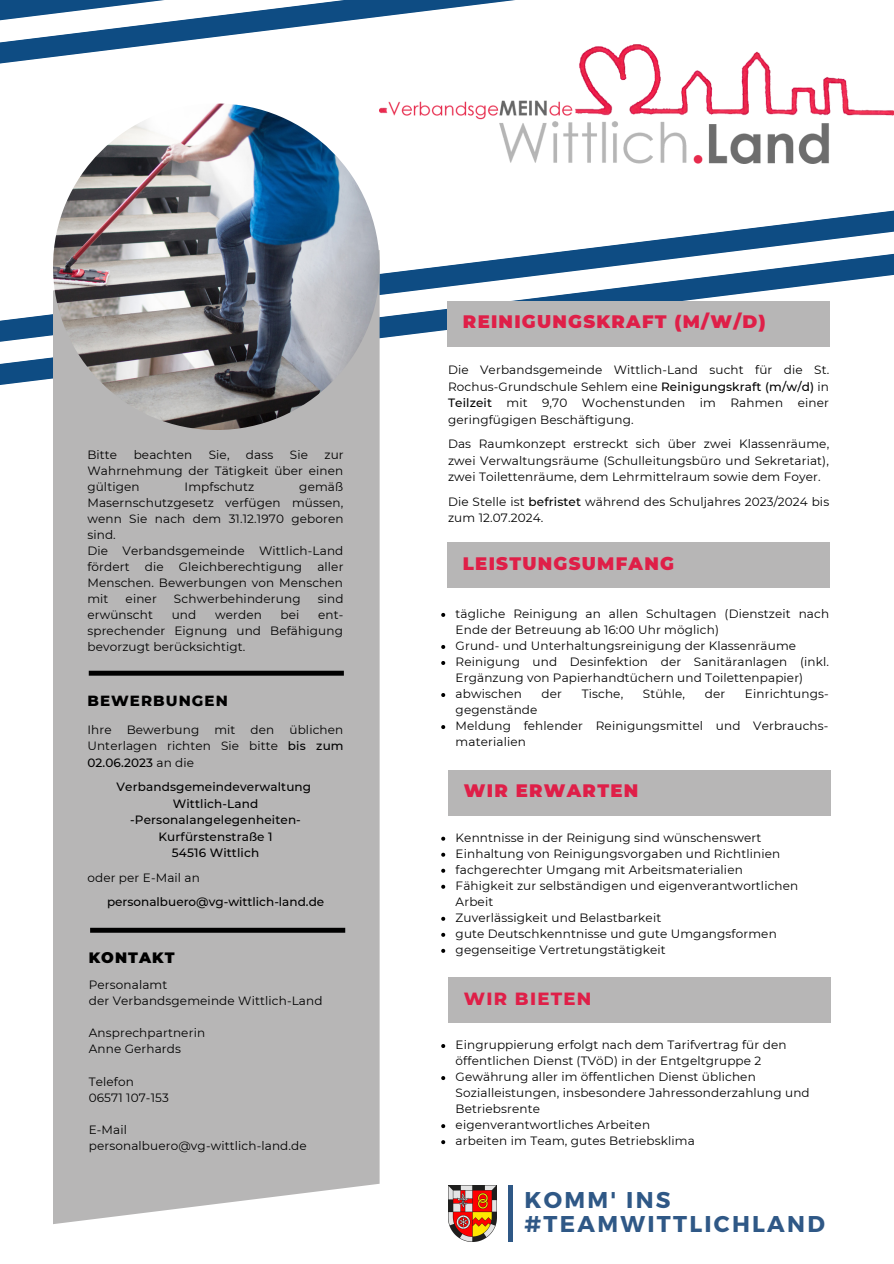
<style>
.page{position:relative;width:894px;height:1264px;background:#fff}
.page>*{position:absolute;margin:0;border:0;box-sizing:border-box;transform-origin:0 0}
.t1{font:700 22.8px/24.2px "Montserrat";letter-spacing:.1em;color:#2f5886}
.t2{font:900 18px "Montserrat";letter-spacing:.07em;color:#df1f48}
.t3{font:800 18px "Montserrat";letter-spacing:.07em;color:#df1f48}
.t4{font:800 15px "Montserrat";letter-spacing:.07em;color:#000}
.t5{font:900 15px "Montserrat";letter-spacing:.07em;color:#000}
.t6{font:12px/16px "Montserrat";letter-spacing:.01em;color:#000}
.t7{font:500 12px "Montserrat";letter-spacing:.01em;color:#000}
.s1{font-weight:500}
</style>
<div class="page">
<svg style="left:0;top:354px;width:380px;height:43px"></svg>
<svg style="left:0;top:301px;width:830px;height:53px"></svg>
<div style="left:53px;top:301px;width:326px;height:923px;background:#b7b6b6"></div>
<svg style="left:53px;top:105px;width:840px;height:196px"></svg>
<svg style="left:0;top:36px;width:223px;height:28px"></svg>
<svg style="left:0;top:0;width:515px;height:36px"></svg>
<svg style="left:89px;top:670px;width:255px;height:5px"></svg>
<svg style="left:90px;top:927px;width:255px;height:5px"></svg>
<div style="left:447px;top:301px;width:382px;height:45px;background:#b7b6b6"></div>
<svg style="left:441px;top:613px;width:4px;height:4px"></svg>
<svg style="left:441px;top:645px;width:4px;height:4px"></svg>
<svg style="left:441px;top:661px;width:4px;height:4px"></svg>
<svg style="left:441px;top:693px;width:4px;height:4px"></svg>
<svg style="left:441px;top:725px;width:4px;height:4px"></svg>
<div style="left:448px;top:770px;width:381px;height:45px;background:#b7b6b6"></div>
<div style="left:448px;top:977px;width:381px;height:45px;background:#b7b6b6"></div>
<img style="left:53px;top:103px;width:326px;height:327px;border-radius:50%">
<img style="left:379px;top:44px;width:514px;height:119px">
<hr style="left:508px;top:1185px;width:4px;height:56px;background:#2f5886">
<img style="left:448px;top:1185px;width:48px;height:56px">
<svg style="left:441px;top:836px;width:4px;height:4px"></svg>
<svg style="left:441px;top:852px;width:4px;height:4px"></svg>
<svg style="left:441px;top:868px;width:4px;height:4px"></svg>
<svg style="left:441px;top:884px;width:4px;height:4px"></svg>
<svg style="left:441px;top:916px;width:4px;height:4px"></svg>
<svg style="left:441px;top:932px;width:4px;height:4px"></svg>
<svg style="left:441px;top:948px;width:4px;height:4px"></svg>
<svg style="left:441px;top:1044px;width:4px;height:4px"></svg>
<svg style="left:441px;top:1076px;width:4px;height:4px"></svg>
<svg style="left:441px;top:1124px;width:4px;height:4px"></svg>
<svg style="left:441px;top:1140px;width:4px;height:4px"></svg>
<div style="left:447px;top:542px;width:381px;height:45px;background:#b7b6b6"></div>
<p class="t6" style="left:87px;top:446px;width:31px">Bitte</p>
<p class="t6" style="left:134px;top:446px;width:60px">beachten</p>
<p class="t6" style="left:209px;top:446px;width:22px">Sie,</p>
<p class="t6" style="left:246px;top:446px;width:29px">dass</p>
<p class="t6" style="left:290px;top:446px;width:20px">Sie</p>
<p class="t6" style="left:87px;top:446px;width:258px;text-align:justify;text-indent:237px">zur Wahrnehmung der Tätigkeit über einen gültigen</p>
<p class="t6" style="left:87px;top:478px;width:257px;text-align:justify;text-indent:212px">gemäß Masernschutzgesetz verfügen müssen, wenn Sie nach dem 31.12.1970 geboren sind.</p>
<p class="t6" style="left:87px;top:542px;width:257px">Die Verbandsgemeinde Wittlich-Land fördert</p>
<p class="t6" style="left:184px;top:478px;width:71px">Impfschutz</p>
<p class="t6" style="left:87px;top:558px;width:257px;text-align:justify;text-indent:230px">aller Menschen. Bewerbungen von Menschen mit</p>
<p class="t6" style="left:145px;top:558px;width:20px">die</p>
<p class="t6" style="left:179px;top:558px;width:125px">Gleichberechtigung</p>
<p class="t6" style="left:126px;top:590px;width:33px">einer</p>
<p class="t6" style="left:174px;top:590px;width:128px">Schwerbehinderung</p>
<p class="t6" style="left:317px;top:590px;width:27px">sind</p>
<p class="t6" style="left:87px;top:606px;width:67px">erwünscht</p>
<p class="t6" style="left:172px;top:606px;width:26px">und</p>
<p class="t6" style="left:215px;top:606px;width:48px">werden</p>
<p class="t6" style="left:280px;top:606px;width:20px">bei</p>
<p class="t6" style="left:87px;top:606px;width:257px;text-align:justify;text-indent:231px">ent&shy;sprechender Eignung und Befähigung bevorzugt berücksichtigt.</p>
<p class="t4" style="left:87px;top:691px;width:142px">BEWERBUNGEN</p>
<p class="t6" style="left:87px;top:721px;width:258px;line-height:16.5px;text-align:justify;text-indent:202px">üblichen Unterlagen richten Sie bitte <span class="s1">bis zum 02.06.2023</span> an die</p>
<p class="t7" style="left:116px;top:779px;width:196px">Verbandsgemeindeverwaltung</p>
<p class="t7" style="left:173px;top:796px;width:87px">Wittlich-Land</p>
<p class="t7" style="left:130px;top:812px;width:172px">-Personalangelegenheiten-</p>
<p class="t7" style="left:158px;top:829px;width:115px">Kurfürstenstraße 1</p>
<p class="t7" style="left:172px;top:845px;width:89px">54516 Wittlich</p>
<p class="t6" style="left:87px;top:869px;width:114px">oder per E-Mail an</p>
<p class="t7" style="left:107px;top:894px;width:219px">personalbuero@vg-wittlich-land.de</p>
<p class="t6" style="left:87px;top:721px;width:26px">Ihre</p>
<p class="t6" style="left:127px;top:721px;width:74px">Bewerbung</p>
<p class="t6" style="left:214px;top:721px;width:23px">mit</p>
<p class="t6" style="left:250px;top:721px;width:25px">den</p>
<p class="t5" style="left:89px;top:948px;width:87px">KONTAKT</p>
<p class="t6" style="left:89px;top:977px;width:80px">Personalamt</p>
<p class="t6" style="left:89px;top:993px;width:235px">der Verbandsgemeinde Wittlich-Land</p>
<p class="t6" style="left:89px;top:1025px;width:118px">Ansprechpartnerin</p>
<p class="t6" style="left:89px;top:1041px;width:94px">Anne Gerhards</p>
<p class="t6" style="left:89px;top:1073px;width:47px">Telefon</p>
<p class="t6" style="left:89px;top:1089px;width:82px">06571 107-153</p>
<p class="t6" style="left:89px;top:1121px;width:40px">E-Mail</p>
<p class="t6" style="left:89px;top:1137px;width:219px">personalbuero@vg-wittlich-land.de</p>
<p class="t2" style="left:463px;top:311px;width:304px">REINIGUNGSKRAFT (M/W/D)</p>
<p class="t6" style="left:448px;top:361px;width:382px;line-height:16.5px;text-align:justify">Die Verbandsgemeinde Wittlich-Land sucht für die St.<br>Rochus-Grundschule Sehlem eine <span class="s1">Reinigungskraft (m/w/d)</span> in <span class="s1">Teilzeit</span> mit 9,70 Wochenstunden im Rahmen einer geringfügigen Beschäftigung.</p>
<p class="t6" style="left:448px;top:435px;width:382px;line-height:16.5px;text-align:justify">Das Raumkonzept erstreckt sich über zwei Klassenräume, zwei Verwaltungsräume (Schulleitungsbüro und Sekretariat), zwei Toilettenräume, dem Lehrmittelraum sowie dem Foyer.</p>
<p class="t6" style="left:448px;top:493px;width:382px;line-height:16.5px">Die Stelle ist <span class="s1">befristet</span> während des Schuljahres 2023/2024 bis zum 12.07.2024.</p>
<p class="t2" style="left:463px;top:552px;width:212px">LEISTUNGSUMFANG</p>
<p class="t6" style="left:455px;top:605px;width:375px">tägliche Reinigung an allen Schultagen (Dienstzeit nach<br>Ende der Betreuung ab 16:00 Uhr möglich)</p>
<p class="t6" style="left:455px;top:637px;width:342px">Grund- und Unterhaltungsreinigung der Klassenräume</p>
<p class="t6" style="left:455px;top:653px;width:375px">Reinigung und Desinfektion der Sanitäranlagen (inkl.<br>Ergänzung von Papierhandtüchern und Toilettenpapier)</p>
<p class="t6" style="left:455px;top:685px;width:68px">abwischen</p>
<p class="t6" style="left:541px;top:685px;width:22px">der</p>
<p class="t6" style="left:581px;top:685px;width:43px">Tische,</p>
<p class="t6" style="left:642px;top:685px;width:44px">Stühle,</p>
<p class="t6" style="left:704px;top:685px;width:22px">der</p>
<p class="t6" style="left:744px;top:685px;width:85px">Einrichtungs-</p>
<p class="t6" style="left:455px;top:701px;width:83px">gegenstände</p>
<p class="t6" style="left:455px;top:717px;width:374px">Meldung fehlender Reinigungsmittel und Verbrauchs&shy;materialien</p>
<p class="t2" style="left:463px;top:779px;width:176px">WIR ERWARTEN</p>
<p class="t6" style="left:455px;top:829px;width:307px">Kenntnisse in der Reinigung sind wünschenswert</p>
<p class="t6" style="left:455px;top:845px;width:326px">Einhaltung von Reinigungsvorgaben und Richtlinien</p>
<p class="t6" style="left:455px;top:861px;width:288px">fachgerechter Umgang mit Arbeitsmaterialien</p>
<p class="t6" style="left:455px;top:877px;width:344px">Fähigkeit zur selbständigen und eigenverantwortlichen<br>Arbeit</p>
<p class="t6" style="left:455px;top:909px;width:207px">Zuverlässigkeit und Belastbarkeit</p>
<p class="t6" style="left:455px;top:925px;width:322px">gute Deutschkenntnisse und gute Umgangsformen</p>
<p class="t6" style="left:455px;top:941px;width:211px">gegenseitige Vertretungstätigkeit</p>
<p class="t3" style="left:463px;top:987px;width:129px">WIR BIETEN</p>
<p class="t6" style="left:455px;top:1036px;width:332px">Eingruppierung erfolgt nach dem Tarifvertrag für den öffentlichen Dienst (TVöD) in der Entgeltgruppe 2</p>
<p class="t6" style="left:455px;top:1068px;width:355px">Gewährung aller im öffentlichen Dienst üblichen<br>Sozialleistungen, insbesondere Jahressonderzahlung und<br>Betriebsrente</p>
<p class="t6" style="left:455px;top:1116px;width:196px">eigenverantwortliches Arbeiten</p>
<p class="t6" style="left:455px;top:1132px;width:240px">arbeiten im Team, gutes Betriebsklima</p>
<p class="t1" style="left:524px;top:1186px;width:302px">KOMM' INS #TEAMWITTLICHLAND</p>
</div>
